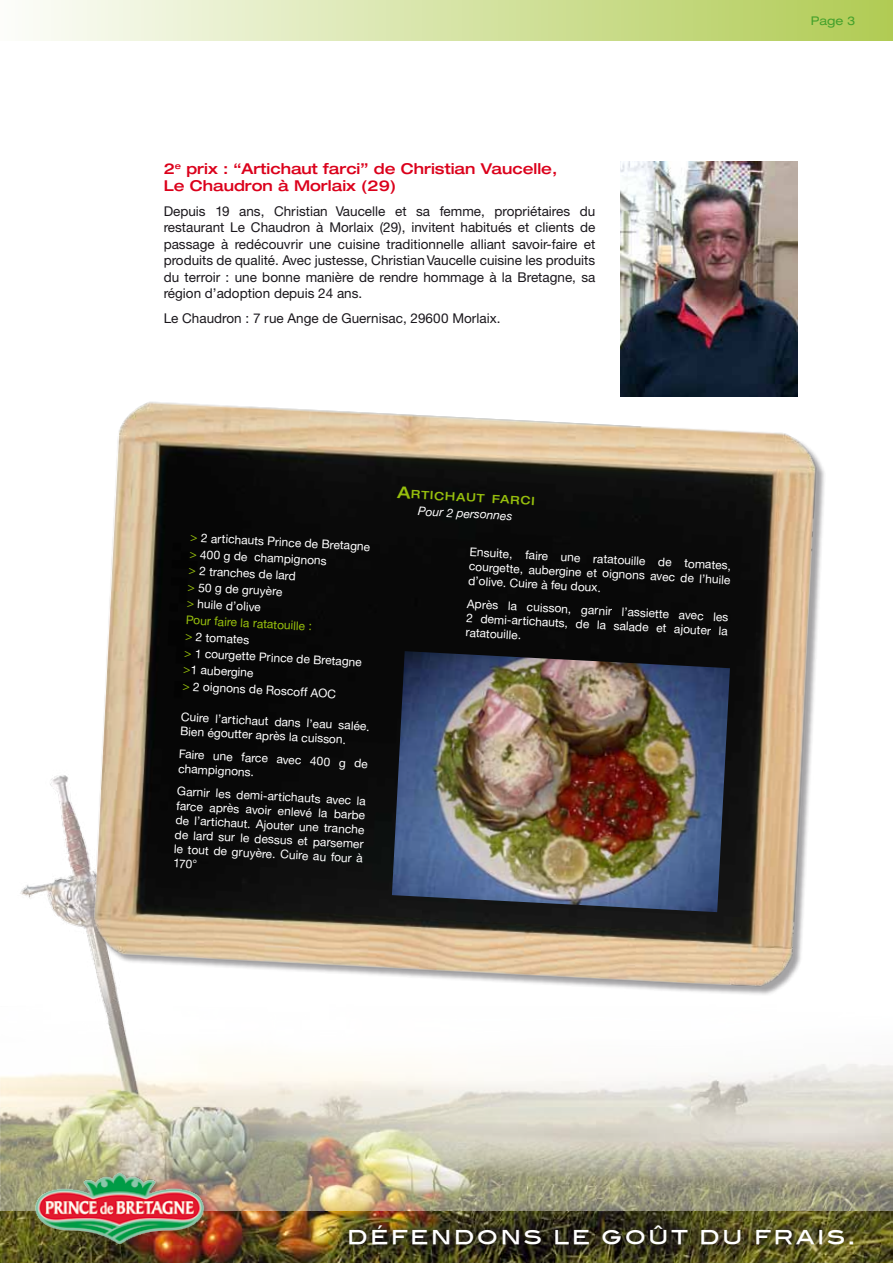
<style>
.page{position:relative;width:893px;height:1263px;background:#fff}
.page>*{position:absolute;margin:0;border:0;box-sizing:border-box;transform-origin:0 0}
.t1{font:22.5px "Blair Md ITCTT Medium";letter-spacing:.1em;color:#fff}
.t2{font:500 expanded 15px/16.5px "Helvetica Neue";color:#db001b}
.t3{font:13.5px/16.5px "Helvetica Neue CE";color:#1a171c;text-align:justify}
.t4{font:12px/14.4px "Helvetica Neue CE";color:#fff}
.t5{font:italic 12px "Helvetica Neue";color:#fff}
.t6{font:expanded 12px "Helvetica Neue";color:#44a12b}
.t7{font:500 expanded 11.55px "Helvetica Neue";color:#97bf0d}
.s1{color:#97bf0d}
.s2{font-size:16.5px}
</style>
<div class="page">
<img style="left:0;top:885px;width:893px;height:327px">
<img style="left:0;top:1212px;width:893px;height:51px">
<div style="left:341px;top:1217px;width:520px;height:35px;background:#1a171c;opacity:.75"></div>
<div style="left:0;top:0;width:893px;height:41px;background:linear-gradient(to right,#fdfdfb,#b1cb54)"></div>
<img style="left:37px;top:353px;width:830px;height:690px">
<div style="left:34px;top:1171px;width:177px;height:79px;background:#1a171c;opacity:.3"></div>
<img style="left:33px;top:1172px;width:174px;height:72px">
<img style="left:621px;top:162px;width:176px;height:235px">
<img style="left:392px;top:651px;width:338px;height:261px">
<p class="t2" style="left:164px;top:160px;width:395px">2<sup>e</sup> prix : “Artichaut farci” de Christian Vaucelle,<br>Le Chaudron à Morlaix (29)</p>
<p class="t3" style="left:164px;top:203px;width:433px">Depuis 19 ans, Christian Vaucelle et sa femme, propriétaires du restaurant Le Chaudron à Morlaix (29), invitent habitués et clients de passage à redécouvrir une cuisine traditionnelle alliant savoir-faire et produits de qualité. Avec justesse, Christian Vaucelle cuisine les produits du terroir : une bonne manière de rendre hommage à la Bretagne, sa région d’adoption depuis 24 ans.</p>
<p class="t3" style="left:164px;top:310px;width:338px">Le Chaudron : 7 rue Ange de Guernisac, 29600 Morlaix.</p>
<p class="t4" style="left:191px;top:529px;width:182px;line-height:16.5px;rotate:3deg"><span class="s1">&gt;</span> 2 artichauts Prince de Bretagne <span class="s1">&gt;</span> 400 g de champignons<br><span class="s1">&gt;</span> 2 tranches de lard<br><span class="s1">&gt;</span> 50 g de gruyère<br><span class="s1">&gt;</span> huile d’olive<br><span class="s1">Pour faire la ratatouille :<br>&gt;</span> 2 tomates<br><span class="s1">&gt;</span> 1 courgette Prince de Bretagne <span class="s1">&gt;</span>1 aubergine<br><span class="s1">&gt;</span> 2 oignons de Roscoff AOC</p>
<p class="t4" style="left:181px;top:709px;width:191px;rotate:3deg">Cuire l’artichaut dans l’eau salée.<br>Bien égoutter après la cuisson.</p>
<p class="t4" style="left:179px;top:747px;width:190px;rotate:3deg">Faire une farce avec 400 g de champignons.</p>
<p class="t4" style="left:177px;top:784px;width:191px;text-align:justify;rotate:3deg">Garnir les demi-artichauts avec la farce après avoir enlevé la barbe de l’artichaut. Ajouter une tranche de lard sur le dessus et parsemer le tout de gruyère. Cuire au four à 170°</p>
<p class="t7" style="left:398px;top:486px;width:139px;rotate:3deg"><span class="s2">A</span>rtichaut farci</p>
<p class="t5" style="left:418px;top:504px;width:96px;rotate:3deg">Pour 2 personnes</p>
<p class="t4" style="left:470px;top:545px;width:263px;text-align:justify;rotate:3deg">Ensuite, faire une ratatouille de tomates, courgette, aubergine et oignons avec de l’huile d’olive. Cuire à feu doux.</p>
<p class="t4" style="left:467px;top:596px;width:263px;text-align:justify;rotate:3deg">Après la cuisson, garnir l’assiette avec les 2 demi-artichauts, de la salade et ajouter la ratatouille.</p>
<p class="t6" style="left:811px;top:13px;width:46px">Page 3</p>
<h1 class="t1" style="left:347px;top:1218px;width:510px">DÉFENDONS LE GOÛT DU FRAIS.</h1>
</div>
